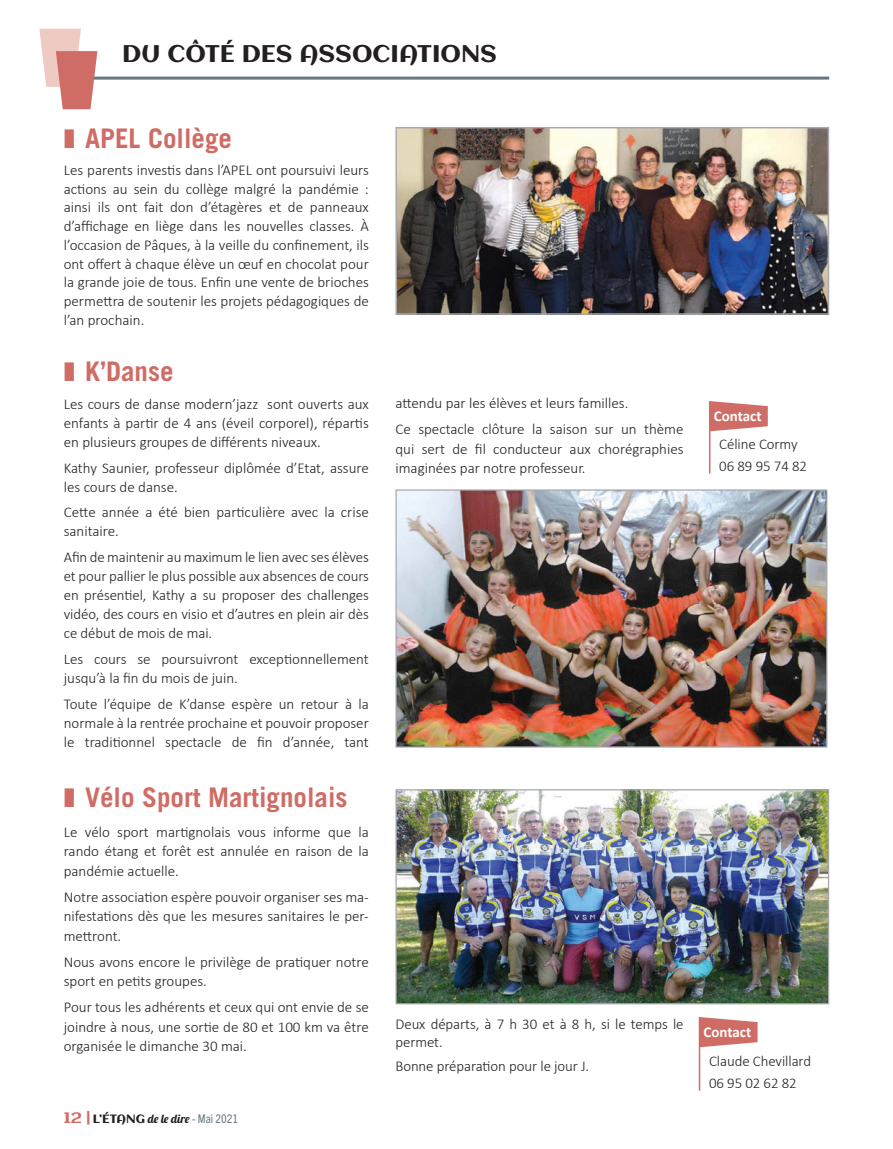
<style>
.page{position:relative;width:893px;height:1149px;background:#fff}
.page>*{position:absolute;margin:0;border:0;box-sizing:border-box;transform-origin:0 0}
.t1{font:700 27px "Trade Gothic";color:#cf6c65}
.t2{font:24px "Aclonica";color:#231f20}
.texte{font:300 15px/19.2px "Calibri";color:#231f20;text-align:justify}
.sous_titre{font:700 15px "Calibri";color:#fff}
.t3{font:12px "Lobster 1.4";color:#231f20}
.s1{font-family:"Aclonica";font-size:15px;color:#cf6c65}
.s2{font-family:"Aclonica"}
.s3{font-family:"Trade Gothic Next LT Pro";font-stretch:condensed;color:#647883}
</style>
<div class="page">
<hr style="left:85px;top:77px;width:744px;height:3px;background:#647883">
<svg style="left:39px;top:29px;width:58px;height:80px"></svg>
<img style="left:397px;top:791px;width:430px;height:211px">
<div style="left:395px;top:789px;width:434px;height:215px;border:1px solid #a7a9ac"></div>
<svg style="left:700px;top:1017px;width:58px;height:29px;background:#d5817b"></svg>
<hr style="left:699px;top:1016px;width:1px;height:74px;background:#cf6c65">
<svg style="left:710px;top:401px;width:58px;height:30px;background:#d6847e"></svg>
<hr style="left:709px;top:401px;width:1px;height:72px;background:#cf6c65">
<img style="left:398px;top:130px;width:428px;height:182px">
<div style="left:395px;top:127px;width:434px;height:188px;border:2px solid #a7a9ac"></div>
<img style="left:397px;top:491px;width:428px;height:254px">
<div style="left:395px;top:489px;width:432px;height:258px;border:1px solid #a7a9ac"></div>
<h2 class="t2" style="left:122px;top:37px;width:376px">DU CÔTÉ DES ASSOCIATIONS</h2>
<p class="t1" style="left:64px;top:121px;width:170px">❚ APEL Collège</p>
<p class="texte" style="left:64px;top:160px;width:307px;line-height:18.8px">Les parents investis dans l’APEL ont poursuivi leurs actions au sein du collège malgré la pandémie : ainsi ils ont fait don d’étagères et de panneaux d’affichage en liège dans les nouvelles classes. À l’occasion de Pâques, à la veille du confinement, ils ont offert à chaque élève un œuf en chocolat pour la grande joie de tous. Enfin une vente de brioches permettra de soutenir les projets pédagogiques de l’an prochain.</p>
<p class="t1" style="left:64px;top:355px;width:111px">❚ K’Danse</p>
<p class="texte" style="left:64px;top:394px;width:307px">Les cours de danse modern’jazz sont ouverts aux enfants à partir de 4 ans (éveil corporel), répartis en plusieurs groupes de différents niveaux.</p>
<p class="texte" style="left:64px;top:457px;width:307px">Kathy Saunier, professeur diplômée d’Etat, assure les cours de danse.</p>
<p class="texte" style="left:64px;top:502px;width:307px">Cette année a été bien particulière avec la crise sanitaire.</p>
<p class="texte" style="left:64px;top:547px;width:307px">Afin de maintenir au maximum le lien avec ses élèves et pour pallier le plus possible aux absences de cours en présentiel, Kathy a su proposer des challenges vidéo, des cours en visio et d’autres en plein air dès ce début de mois de mai.</p>
<p class="texte" style="left:64px;top:649px;width:307px">Les cours se poursuivront exceptionnellement jusqu’à la fin du mois de juin.</p>
<p class="texte" style="left:64px;top:693px;width:307px">Toute l’équipe de K’danse espère un retour à la normale à la rentrée prochaine et pouvoir proposer le traditionnel spectacle de fin d’année, tant</p>
<p class="t1" style="left:64px;top:780px;width:285px">❚ Vélo Sport Martignolais</p>
<p class="texte" style="left:64px;top:821px;width:307px">Le vélo sport martignolais vous informe que la rando étang et forêt est annulée en raison de la pandémie actuelle.</p>
<p class="texte" style="left:64px;top:886px;width:307px">Notre association espère pouvoir organiser ses ma&shy;nifestations dès que les mesures sanitaires le per&shy;mettront.</p>
<p class="texte" style="left:64px;top:951px;width:307px">Nous avons encore le privilège de pratiquer notre sport en petits groupes.</p>
<p class="texte" style="left:64px;top:996px;width:307px">Pour tous les adhérents et ceux qui ont envie de se joindre à nous, une sortie de 80 et 100 km va être organisée le dimanche 30 mai.</p>
<p class="t3" style="left:64px;top:1110px;width:176px"><span class="s1">12 |</span> <span class="s2">L’ÉTANG</span> de le dire <span class="s3">- Mai 2021</span></p>
<p class="texte" style="left:395px;top:393px;width:234px">attendu par les élèves et leurs familles.</p>
<p class="texte" style="left:395px;top:419px;width:290px">Ce spectacle clôture la saison sur un thème qui sert de fil conducteur aux chorégraphies imaginées par notre professeur.</p>
<p class="sous_titre" style="left:714px;top:406px;width:49px">Contact</p>
<p class="texte" style="left:719px;top:434px;width:80px">Céline Cormy</p>
<p class="texte" style="left:719px;top:455px;width:89px">06 89 95 74 82</p>
<p class="texte" style="left:395px;top:1014px;width:290px;line-height:18.3px">Deux départs, à 7 h 30 et à 8 h, si le temps le permet.</p>
<p class="texte" style="left:395px;top:1055px;width:195px">Bonne préparation pour le jour J.</p>
<p class="sous_titre" style="left:703px;top:1021px;width:49px">Contact</p>
<p class="texte" style="left:709px;top:1050px;width:104px">Claude Chevillard</p>
<p class="texte" style="left:709px;top:1072px;width:89px">06 95 02 62 82</p>
</div>
